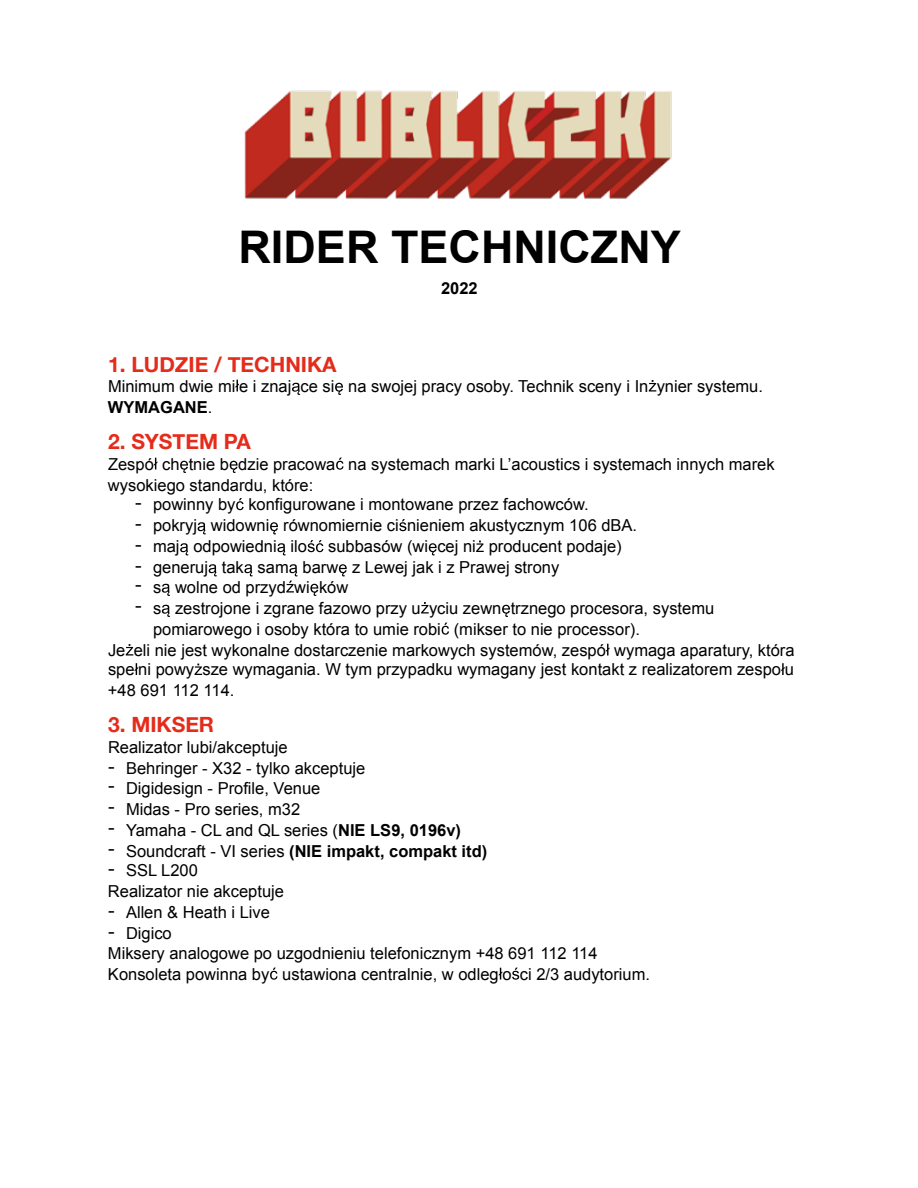
<style>
.page{position:relative;width:918px;height:1188px;background:#fff}
.page>*{position:absolute;margin:0;border:0;box-sizing:border-box;transform-origin:0 0}
.t1{font:700 45px "Arial";color:#000}
.t2{font:700 21px "Helvetica Neue";color:#e52b1a}
.t3{font:16.5px/21px "Arial";color:#000}
.t4{font:700 16.5px "Arial";color:#000}
.s1{font-weight:700}
.s2{font-size:19.8px}
.s3{font-weight:400;font-size:19.8px}
.s4{font-weight:400}
</style>
<div class="page">
<svg style="left:235px;top:380px;width:4px;height:12px"></svg>
<svg style="left:292px;top:383px;width:8px;height:12px"></svg>
<svg style="left:335px;top:383px;width:8px;height:12px"></svg>
<svg style="left:649px;top:380px;width:7px;height:12px"></svg>
<svg style="left:154px;top:458px;width:3px;height:12px"></svg>
<svg style="left:180px;top:461px;width:8px;height:12px"></svg>
<svg style="left:230px;top:461px;width:8px;height:12px"></svg>
<svg style="left:336px;top:458px;width:8px;height:12px"></svg>
<svg style="left:236px;top:498px;width:8px;height:12px"></svg>
<svg style="left:198px;top:522px;width:8px;height:12px"></svg>
<svg style="left:270px;top:522px;width:8px;height:12px"></svg>
<svg style="left:399px;top:519px;width:7px;height:12px"></svg>
<svg style="left:180px;top:543px;width:8px;height:12px"></svg>
<svg style="left:277px;top:543px;width:9px;height:12px"></svg>
<svg style="left:308px;top:540px;width:15px;height:12px"></svg>
<svg style="left:429px;top:543px;width:8px;height:12px"></svg>
<svg style="left:476px;top:541px;width:8px;height:11px"></svg>
<svg style="left:209px;top:564px;width:8px;height:12px"></svg>
<svg style="left:244px;top:564px;width:9px;height:12px"></svg>
<svg style="left:339px;top:564px;width:8px;height:12px"></svg>
<svg style="left:162px;top:584px;width:8px;height:12px"></svg>
<svg style="left:286px;top:564px;width:11px;height:28px"></svg>
<svg style="left:310px;top:584px;width:8px;height:12px"></svg>
<svg style="left:162px;top:605px;width:8px;height:12px"></svg>
<svg style="left:421px;top:602px;width:8px;height:12px"></svg>
<svg style="left:502px;top:605px;width:8px;height:12px"></svg>
<svg style="left:442px;top:623px;width:7px;height:12px"></svg>
<svg style="left:126px;top:644px;width:7px;height:12px"></svg>
<svg style="left:606px;top:644px;width:4px;height:12px"></svg>
<svg style="left:135px;top:663px;width:3px;height:12px"></svg>
<svg style="left:195px;top:664px;width:7px;height:11px"></svg>
<svg style="left:781px;top:663px;width:4px;height:12px"></svg>
<svg style="left:270px;top:968px;width:8px;height:12px"></svg>
<svg style="left:499px;top:968px;width:3px;height:12px"></svg>
<svg style="left:512px;top:968px;width:7px;height:12px"></svg>
<img style="left:244px;top:90px;width:428px;height:109px">
<h1 class="t1" style="left:238px;top:217px;width:444px">RIDER TECHNICZNY</h1>
<p class="t4" style="left:441px;top:277px;width:38px">2022</p>
<p class="t2" style="left:108px;top:348px;width:230px">1. LUDZIE / TECHNIKA</p>
<p class="t3" style="left:108px;top:375px;width:657px">Minimum dwie mi e i znaj ce si na swojej pracy osoby. Technik sceny i In ynier systemu.<br><span class="s1">WYMAGANE</span>.</p>
<p class="t2" style="left:108px;top:425px;width:144px">2. SYSTEM PA</p>
<p class="t3" style="left:108px;top:453px;width:668px">Zespó ch tnie b dzie pracowa na systemach marki L’acoustics i systemach innych marek wysokiego standardu, które:</p>
<p class="t3" style="left:135px;top:494px;width:455px"><span class="s2">-</span> powinny by konfigurowane i montowane przez fachowców.</p>
<p class="t3" style="left:135px;top:515px;width:504px"><span class="s2">-</span> pokryj widowni równomiernie ci nieniem akustycznym 106 dBA.</p>
<p class="t3" style="left:135px;top:536px;width:174px"><span class="s2">-</span> maj odpowiedni ilo</p>
<p class="t3" style="left:328px;top:536px;width:295px">subbasów (wi cej ni producent podaje)</p>
<p class="t3" style="left:135px;top:557px;width:426px"><span class="s2">-</span> generuj tak sam barw z Lewej jak i z Prawej strony</p>
<p class="t3" style="left:135px;top:576px;width:215px"><span class="s2">-</span> s wolne od przyd wi ków</p>
<p class="t3" style="left:135px;top:597px;width:581px"><span class="s2">-</span> s zestrojone i zgrane fazowo przy u yciu zewn trznego procesora, systemu</p>
<p class="t3" style="left:153px;top:618px;width:488px">pomiarowego i osoby która to umie robi (mikser to nie processor).</p>
<p class="t3" style="left:108px;top:639px;width:688px">Je eli nie jest wykonalne dostarczenie markowych systemów, zespó wymaga aparatury, która</p>
<p class="t3" style="left:108px;top:659px;width:687px">spe ni powy sze wymagania. W tym przypadku wymagany jest kontakt z realizatorem zespo u +48 691 112 114.</p>
<p class="t2" style="left:108px;top:708px;width:108px">3. MIKSER</p>
<p class="t3" style="left:108px;top:737px;width:181px">Realizator lubi/akceptuje</p>
<p class="t3" style="left:108px;top:758px;width:259px"><span class="s2">-</span> Behringer - X32 - tylko akceptuje</p>
<p class="t3" style="left:108px;top:777px;width:214px"><span class="s2">-</span> Digidesign - Profile, Venue</p>
<p class="t3" style="left:108px;top:798px;width:194px"><span class="s2">-</span> Midas - Pro series, m32</p>
<p class="t3" style="left:108px;top:819px;width:355px"><span class="s2">-</span> Yamaha - CL and QL series (<span class="s1">NIE LS9, 0196v)</span></p>
<p class="t4" style="left:108px;top:840px;width:381px"><span class="s3">-</span> <span class="s4">Soundcraft - VI series</span> (NIE impakt, compakt itd)</p>
<p class="t3" style="left:108px;top:860px;width:178px"><span class="s2">-</span> SSL L200<br>Realizator nie akceptuje</p>
<p class="t3" style="left:108px;top:902px;width:163px"><span class="s2">-</span> Allen &amp; Heath i Live</p>
<p class="t3" style="left:108px;top:924px;width:491px;line-height:19.5px"><span class="s2">-</span> Digico<br>Miksery analogowe po uzgodnieniu telefonicznym +48 691 112 114</p>
<p class="t3" style="left:108px;top:963px;width:544px">Konsoleta powinna by ustawiona centralnie, w odleg o ci 2/3 audytorium.</p>
</div>
